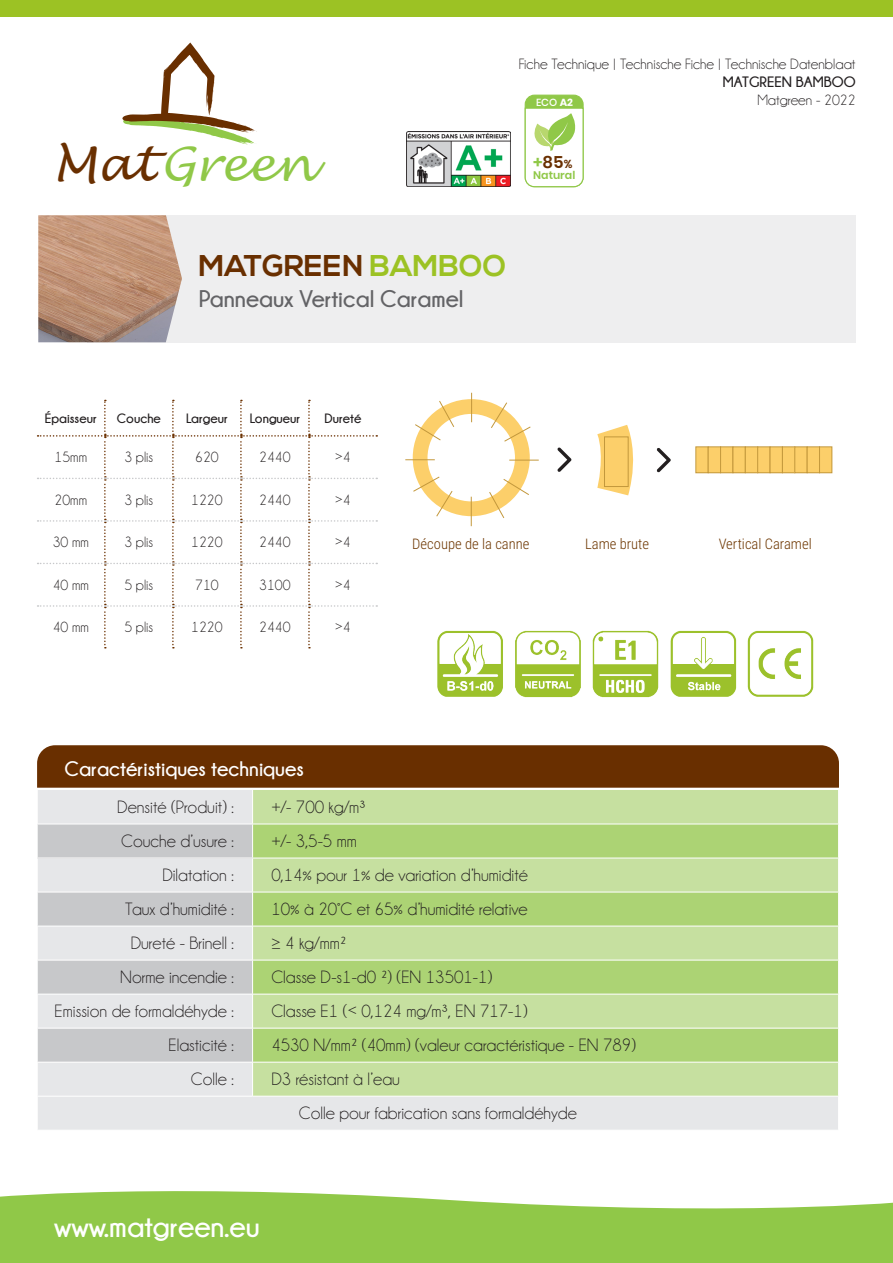
<style>
.page{position:relative;width:893px;height:1263px;background:#fff}
.page>*{position:absolute;margin:0;border:0;box-sizing:border-box;transform-origin:0 0}
.t1{font:italic 47.25px "Lucida Handwriting";color:#90c848}
.t2{font:700 30px "Champagne&Limousines";color:#fff}
.t3{font:700 30px "Nexa";color:#692f00}
.t4{font:700 24px "Champagne&Limousines";color:#636366}
.t5{font:700 21px "Champagne&Limousines";color:#fff}
.t6{font:18px "Champagne&Limousines";color:#231f20}
.t7{font:600 16.65px "Poppins";color:#692f00}
.t8{font:15px "Champagne&Limousines";color:#231f20}
.t9{font:700 15px "Champagne&Limousines";color:#231f20}
.t10{font:300 14.55px "Roboto Condensed";color:#6d3600}
.t11{font:700 13.5px "Champagne&Limousines";color:#231f20}
.t12{font:600 11.1px "Poppins";color:#90c848}
.t13{font:500 10.35px "Poppins";color:#fff}
.s1{color:#692f00}
.s2{font-weight:700}
.s3{color:#90c848}
.s4{font-size:11.55px}
.s5{color:#9cc224}
</style>
<div class="page">
<svg style="left:0;top:1191px;width:893px;height:72px;background:#9dce5e"></svg>
<div style="left:0;top:0;width:893px;height:17px;background:#9cc224"></div>
<svg style="left:122px;top:43px;width:135px;height:102px"></svg>
<div style="left:87px;top:215px;width:768px;height:127px;background:#eeeeef"></div>
<div style="left:37px;top:745px;width:802px;height:43px;background:#692f00"></div>
<div style="left:38px;top:790px;width:800px;height:340px;background:#e6e7e9"></div>
<div style="left:253px;top:790px;width:585px;height:306px;background:#c6e0a0"></div>
<div style="left:37px;top:824px;width:216px;height:34px;background:#c7c8ca"></div>
<svg style="left:253px;top:825px;width:585px;height:237px;background:#b8d988"></svg>
<svg style="left:38px;top:893px;width:214px;height:203px;background:#d6d7d9"></svg>
<hr style="left:252px;top:790px;width:1px;height:34px;background:#fff">
<hr style="left:37px;top:824px;width:216px;height:1px;background:#fff">
<hr style="left:37px;top:824px;width:1px;height:34px;background:#fff">
<hr style="left:253px;top:824px;width:586px;height:1px;background:#fff">
<hr style="left:252px;top:824px;width:1px;height:34px;background:#fff">
<hr style="left:37px;top:858px;width:216px;height:1px;background:#fff">
<hr style="left:253px;top:858px;width:586px;height:1px;background:#fff">
<hr style="left:252px;top:858px;width:1px;height:34px;background:#fff">
<hr style="left:37px;top:892px;width:216px;height:1px;background:#fff">
<hr style="left:37px;top:926px;width:216px;height:1px;background:#fff">
<hr style="left:37px;top:960px;width:216px;height:1px;background:#fff">
<hr style="left:37px;top:994px;width:216px;height:1px;background:#fff">
<hr style="left:37px;top:1028px;width:216px;height:1px;background:#fff">
<hr style="left:37px;top:1062px;width:216px;height:1px;background:#fff">
<hr style="left:37px;top:1096px;width:216px;height:1px;background:#fff">
<hr style="left:253px;top:892px;width:586px;height:1px;background:#fff">
<hr style="left:252px;top:892px;width:1px;height:34px;background:#fff">
<hr style="left:252px;top:960px;width:1px;height:34px;background:#fff">
<hr style="left:252px;top:1028px;width:1px;height:34px;background:#fff">
<hr style="left:253px;top:1096px;width:586px;height:1px;background:#fff">
<hr style="left:253px;top:1062px;width:586px;height:1px;background:#fff">
<hr style="left:252px;top:1062px;width:1px;height:34px;background:#fff">
<hr style="left:253px;top:994px;width:586px;height:1px;background:#fff">
<hr style="left:252px;top:994px;width:1px;height:34px;background:#fff">
<hr style="left:253px;top:1028px;width:586px;height:1px;background:#fff">
<hr style="left:253px;top:926px;width:586px;height:1px;background:#fff">
<hr style="left:252px;top:926px;width:1px;height:34px;background:#fff">
<hr style="left:253px;top:960px;width:586px;height:1px;background:#fff">
<img style="left:38px;top:215px;width:144px;height:127px">
<hr style="left:405px;top:459px;width:30px;height:1px;background:#c3983c">
<hr style="left:509px;top:460px;width:30px;height:1px;background:#c3983c">
<svg style="left:413px;top:393px;width:118px;height:133px"></svg>
<svg style="left:597px;top:425px;width:37px;height:70px"></svg>
<div style="left:604px;top:437px;width:24px;height:50px;border:1px solid #c3983c"></div>
<div style="left:696px;top:447px;width:12px;height:26px;background:#fccf6a"></div>
<div style="left:696px;top:447px;width:12px;height:26px;border:1px solid #c3983c"></div>
<div style="left:708px;top:447px;width:13px;height:26px;background:#fccf6a"></div>
<div style="left:708px;top:447px;width:13px;height:26px;border:1px solid #c3983c"></div>
<div style="left:721px;top:447px;width:12px;height:26px;background:#fccf6a"></div>
<div style="left:720px;top:447px;width:13px;height:26px;border:1px solid #c3983c"></div>
<div style="left:733px;top:447px;width:12px;height:26px;background:#fccf6a"></div>
<div style="left:733px;top:447px;width:12px;height:26px;border:1px solid #c3983c"></div>
<div style="left:745px;top:447px;width:13px;height:26px;background:#fccf6a"></div>
<div style="left:745px;top:447px;width:13px;height:26px;border:1px solid #c3983c"></div>
<div style="left:758px;top:447px;width:12px;height:26px;background:#fccf6a"></div>
<div style="left:757px;top:447px;width:13px;height:26px;border:1px solid #c3983c"></div>
<div style="left:770px;top:447px;width:12px;height:26px;background:#fccf6a"></div>
<div style="left:770px;top:447px;width:13px;height:26px;border:1px solid #c3983c"></div>
<div style="left:782px;top:447px;width:13px;height:26px;background:#fccf6a"></div>
<div style="left:782px;top:447px;width:13px;height:26px;border:1px solid #c3983c"></div>
<div style="left:795px;top:447px;width:12px;height:26px;background:#fccf6a"></div>
<div style="left:794px;top:447px;width:13px;height:26px;border:1px solid #c3983c"></div>
<div style="left:807px;top:447px;width:12px;height:26px;background:#fccf6a"></div>
<div style="left:807px;top:447px;width:13px;height:26px;border:1px solid #c3983c"></div>
<div style="left:819px;top:447px;width:13px;height:26px;background:#fccf6a"></div>
<div style="left:819px;top:447px;width:13px;height:26px;border:1px solid #c3983c"></div>
<svg style="left:557px;top:447px;width:14px;height:25px"></svg>
<svg style="left:657px;top:448px;width:14px;height:24px"></svg>
<img style="left:437px;top:630px;width:377px;height:68px">
<img style="left:406px;top:131px;width:105px;height:55px">
<div style="left:525px;top:95px;width:58px;height:92px;background:#90c848;border-radius:9px"></div>
<div style="left:525px;top:95px;width:59px;height:92px;border:1px solid #90c848;border-radius:9px"></div>
<svg style="left:525px;top:107px;width:59px;height:80px;background:#e5f2d4"></svg>
<svg style="left:38px;top:400px;width:339px;height:248px"></svg>
<h1 class="t1" style="left:53px;top:135px;width:262px"><span class="s1">Mat</span>Green</h1>
<p class="t8" style="left:519px;top:56px;width:338px">Fiche Technique | Technische Fiche | Technische Datenblaat</p>
<p class="t9" style="left:723px;top:74px;width:134px">MATGREEN BAMBOO</p>
<p class="t8" style="left:757px;top:92px;width:100px">Matgreen - 2022</p>
<p class="t13" style="left:536px;top:96px;width:38px">ECO <span class="s2">A2</span></p>
<p class="t7" style="left:533px;top:153px;width:41px"><span class="s3">+</span>85<span class="s4">%</span></p>
<p class="t12" style="left:533px;top:169px;width:44px">Natural</p>
<p class="t3" style="left:198px;top:249px;width:309px">MATGREEN <span class="s5">BAMBOO</span></p>
<p class="t4" style="left:199px;top:285px;width:266px">Panneaux Vertical Caramel</p>
<p class="t11" style="left:45px;top:410px;width:53px">Épaisseur</p>
<p class="t11" style="left:117px;top:410px;width:45px">Couche</p>
<p class="t11" style="left:186px;top:410px;width:43px">Largeur</p>
<p class="t11" style="left:250px;top:410px;width:52px">Longueur</p>
<p class="t11" style="left:325px;top:410px;width:38px">Dureté</p>
<p class="t8" style="left:55px;top:450px;width:34px">15mm</p>
<p class="t8" style="left:124px;top:450px;width:30px">3 plis</p>
<p class="t8" style="left:195px;top:450px;width:25px">620</p>
<p class="t8" style="left:259px;top:450px;width:33px">2440</p>
<p class="t8" style="left:335px;top:450px;width:17px">&gt;4</p>
<p class="t8" style="left:55px;top:492px;width:34px">20mm</p>
<p class="t8" style="left:124px;top:492px;width:30px">3 plis</p>
<p class="t8" style="left:191px;top:492px;width:33px">1220</p>
<p class="t8" style="left:259px;top:492px;width:33px">2440</p>
<p class="t8" style="left:335px;top:492px;width:17px">&gt;4</p>
<p class="t8" style="left:53px;top:535px;width:38px">30 mm</p>
<p class="t8" style="left:124px;top:535px;width:30px">3 plis</p>
<p class="t8" style="left:191px;top:535px;width:33px">1220</p>
<p class="t8" style="left:259px;top:535px;width:33px">2440</p>
<p class="t8" style="left:335px;top:535px;width:17px">&gt;4</p>
<p class="t8" style="left:53px;top:577px;width:38px">40 mm</p>
<p class="t8" style="left:124px;top:577px;width:30px">5 plis</p>
<p class="t8" style="left:195px;top:577px;width:25px">710</p>
<p class="t8" style="left:259px;top:577px;width:33px">3100</p>
<p class="t8" style="left:335px;top:577px;width:17px">&gt;4</p>
<p class="t8" style="left:53px;top:620px;width:38px">40 mm</p>
<p class="t8" style="left:124px;top:620px;width:30px">5 plis</p>
<p class="t8" style="left:191px;top:620px;width:33px">1220</p>
<p class="t8" style="left:259px;top:620px;width:33px">2440</p>
<p class="t8" style="left:335px;top:620px;width:17px">&gt;4</p>
<p class="t10" style="left:412px;top:533px;width:119px">Découpe de la canne</p>
<p class="t10" style="left:585px;top:533px;width:66px">Lame brute</p>
<p class="t10" style="left:719px;top:533px;width:95px">Vertical Caramel</p>
<p class="t5" style="left:64px;top:757px;width:241px">Caractéristiques techniques</p>
<p class="t6" style="left:117px;top:798px;width:118px">Densité (Produit) :</p>
<p class="t6" style="left:271px;top:798px;width:96px">+/- 700 kg/m³</p>
<p class="t6" style="left:121px;top:832px;width:114px">Couche d’usure :</p>
<p class="t6" style="left:271px;top:832px;width:87px">+/- 3,5-5 mm</p>
<p class="t6" style="left:162px;top:866px;width:73px">Dilatation :</p>
<p class="t6" style="left:271px;top:866px;width:258px">0,14% pour 1% de variation d’humidité</p>
<p class="t6" style="left:125px;top:900px;width:110px">Taux d’humidité :</p>
<p class="t6" style="left:271px;top:900px;width:258px">10% à 20°C et 65% d’humidité relative</p>
<p class="t6" style="left:131px;top:934px;width:105px">Dureté - Brinell :</p>
<p class="t6" style="left:271px;top:934px;width:77px">≥ 4 kg/mm²</p>
<p class="t6" style="left:120px;top:968px;width:115px">Norme incendie :</p>
<p class="t6" style="left:271px;top:968px;width:222px">Classe D-s1-d0 ²) (EN 13501-1)</p>
<p class="t6" style="left:55px;top:1002px;width:181px">Emission de formaldéhyde :</p>
<p class="t6" style="left:271px;top:1002px;width:258px">Classe E1 (&lt; 0,124 mg/m³, EN 717-1)</p>
<p class="t6" style="left:169px;top:1036px;width:67px">Elasticité :</p>
<p class="t6" style="left:271px;top:1036px;width:366px">4530 N/mm² (40mm) (valeur caractéristique - EN 789)</p>
<p class="t6" style="left:191px;top:1070px;width:44px">Colle :</p>
<p class="t6" style="left:271px;top:1070px;width:130px">D3 résistant à l’eau</p>
<p class="t6" style="left:299px;top:1104px;width:280px">Colle pour fabrication sans formaldéhyde</p>
<h2 class="t2" style="left:54px;top:1210px;width:207px">www.matgreen.eu</h2>
</div>
